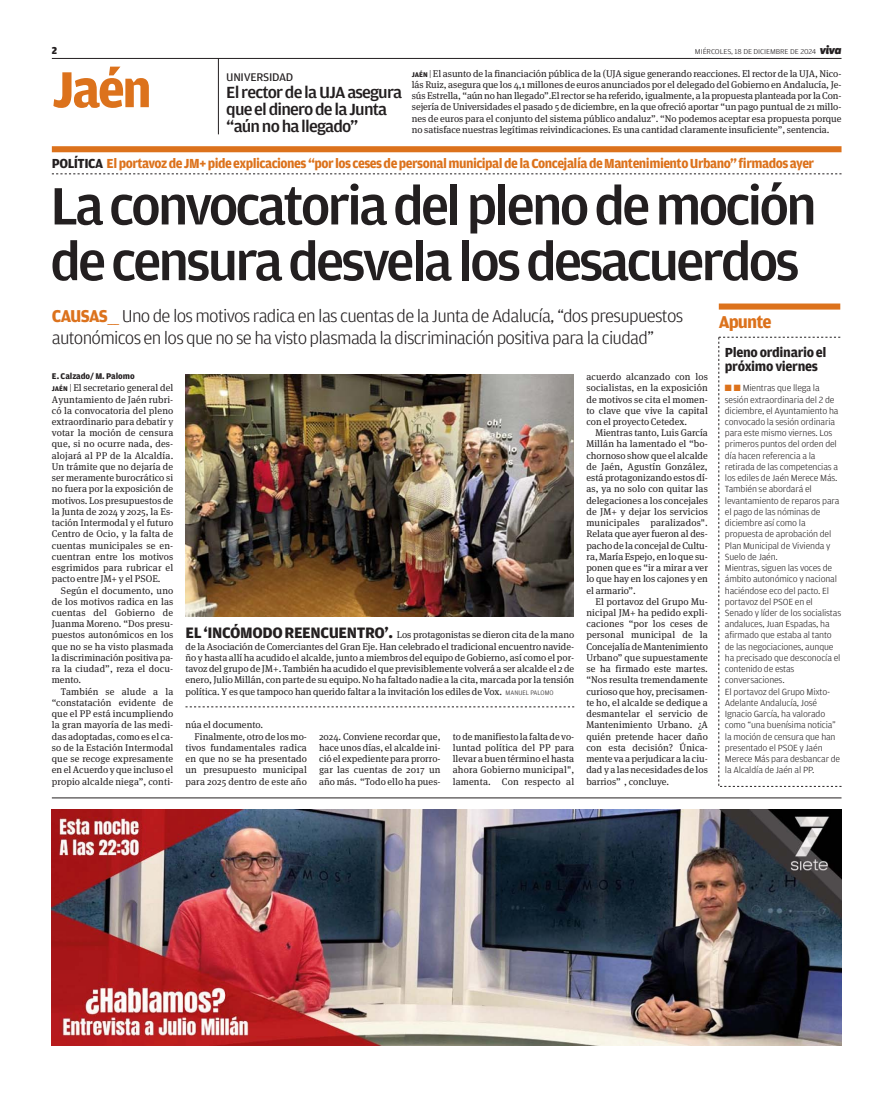
<style>
.page{position:relative;width:893px;height:1094px;background:#fff}
.page>*{position:absolute;margin:0;border:0;box-sizing:border-box;transform-origin:0 0}
.t1{font:500 55.65px/55.7px "Amplitude";letter-spacing:-.055em;color:#231f20;scale:1.04 1}
.t2{font:700 53.55px "Amplitude";color:#dc721c}
.t3{font:300 18.15px/22.2px "Amplitude";letter-spacing:-.04em;color:#231f20;scale:1.05 1}
.t4{font:700 18.15px "Amplitude";letter-spacing:-.05em;color:#dc721c}
.t5{font:500 17.1px/17.1px "Amplitude";letter-spacing:-.045em;color:#231f20;scale:1.05 1}
.t6{font:700 13.95px "Amplitude";letter-spacing:-.035em;color:#dc721c}
.t7{font:700 13.95px/14px "Amplitude";letter-spacing:-.025em;color:#231f20}
.t8{font:11.85px "Amplitude";letter-spacing:-.025em;color:#231f20;scale:1.05 1}
.t9{font:900 10.65px "Amplitude";color:#231f20}
.t10{font:9.75px/11.2px "Meta Serif OT";letter-spacing:.005em;color:#231f20;text-align:justify}
.t11{font:300 9.45px/11.2px "Amplitude";letter-spacing:-.015em;color:#231f20;scale:1.05 1}
.t12{font:700 8.85px "Amplitude";letter-spacing:-.01em;color:#231f20}
.t13{font:300 7.5px "Amplitude";letter-spacing:-.01em;color:#231f20;scale:1.1 1}
.s1{font-family:"Apex New";font-weight:800;font-style:italic;font-size:11.85px}
.s2{font-family:"Amplitude";font-weight:700;font-size:7.35px}
.s3{font-family:"Amplitude";font-weight:300}
.s4{color:#231f20}
.s5{font-weight:700;color:#dc721c}
.s6{color:#dc721c}
.s7{font-family:"Amplitude";font-weight:700;font-size:16.05px}
.s8{font-family:"Amplitude";font-weight:300;font-size:6.9px}
</style>
<div class="page">
<hr style="left:52px;top:58px;width:789px;height:1px;background:#231f20">
<svg style="left:52px;top:174px;width:789px;height:1px"></svg>
<div style="left:52px;top:146px;width:789px;height:6px;background:#dc721c"></div>
<hr style="left:218px;top:58px;width:1px;height:76px;background:#231f20">
<hr style="left:52px;top:797px;width:789px;height:1px;background:#231f20">
<img style="left:52px;top:809px;width:789px;height:236px">
<div style="left:718px;top:303px;width:122px;height:6px;background:#dc721c"></div>
<svg style="left:718px;top:337px;width:123px;height:450px"></svg>
<img style="left:185px;top:374px;width:388px;height:243px">
<svg style="left:185px;top:706px;width:389px;height:1px"></svg>
<p class="t9" style="left:52px;top:46px;width:7px">2</p>
<p class="t13" style="left:695px;top:49px;width:135px">MIÉRCOLES, 18 DE DICIEMBRE DE 2024 <span class="s1">viva</span></p>
<p class="t8" style="left:226px;top:72px;width:65px">UNIVERSIDAD</p>
<h3 class="t5" style="left:226px;top:85px;width:169px">El rector de la UJA asegura que el dinero de la Junta “aún no ha llegado”</h3>
<h2 class="t2" style="left:52px;top:69px;width:102px">Jaén</h2>
<p class="t10" style="left:412px;top:68px;width:431px"><span class="s2">JAÉN</span> <span class="s3">|</span> El asunto de la financiación pública de la (UJA sigue generando reacciones. El rector de la UJA, Nico&shy;lás Ruiz, asegura que los 4,1 millones de euros anunciados por el delegado del Gobierno en Andalucía, Je&shy;sús Estrella, “aún no han llegado”.El rector se ha referido, igualmente, a la propuesta planteada por la Con&shy;sejería de Universidades el pasado 5 de diciembre, en la que ofreció aportar “un pago puntual de 21 millo&shy;nes de euros para el conjunto del sistema público andaluz”. “No podemos aceptar esa propuesta porque no satisface nuestras legítimas reivindicaciones. Es una cantidad claramente insuficiente”, sentencia.</p>
<h3 class="t6" style="left:52px;top:158px;width:763px"><span class="s4">POLÍTICA</span> El portavoz de JM+ pide explicaciones “por los ceses de personal municipal de la Concejalía de Mantenimiento Urbano” firmados ayer</h3>
<h1 class="t1" style="left:50px;top:182px;width:738px">La convocatoria del pleno de moción de censura desvela los desacuerdos</h1>
<h3 class="t3" style="left:52px;top:306px;width:603px"><span class="s5">CAUSAS</span><span class="s6">___</span> Uno de los motivos radica en las cuentas de la Junta de Adalucía, “dos presupuestos autonómicos en los que no se ha visto plasmada la discriminación positiva para la ciudad”</h3>
<p class="t12" style="left:52px;top:372px;width:84px">E. Calzado/ M. Palomo</p>
<p class="t10" style="left:52px;top:383px;width:123px"><span class="s2">JAÉN</span> <span class="s3">|</span> El secretario general del Ayuntamiento de Jaén rubri&shy;có la convocatoria del pleno extraordinario para debatir y votar la moción de censura que, si no ocurre nada, des&shy;alojará al PP de la Alcaldía.<br>Un trámite que no dejaría de ser meramente burocrático si no fuera por la exposición de motivos. Los presupuestos de la Junta de 2024 y 2025, la Es&shy;tación Intermodal y el futuro Centro de Ocio, y la falta de cuentas municipales se en&shy;cuentran entre los motivos esgrimidos para rubricar el pacto entre JM+ y el PSOE.</p>
<p class="t10" style="left:52px;top:585px;width:123px;text-indent:9px">Según el documento, uno de los motivos radica en las cuentas del Gobierno de Juanma Moreno. “Dos presu&shy;puestos autonómicos en los que no se ha visto plasmada la discriminación positiva pa&shy;ra la ciudad”, reza el docu&shy;mento.</p>
<p class="t10" style="left:52px;top:686px;width:123px;text-indent:9px">También se alude a la “constatación evidente de que el PP está incumpliendo la gran mayoría de las medi&shy;das adoptadas, como es el ca&shy;so de la Estación Intermodal que se recoge expresamente en el Acuerdo y que incluso el propio alcalde niega”, conti-</p>
<p class="t10" style="left:185px;top:630px;width:390px"><span class="s7">EL ‘INCÓMODO REENCUENTRO’.</span> Los protagonistas se dieron cita de la mano de la Asociación de Comerciantes del Gran Eje. Han celebrado el tradicional encuentro navide&shy;ño y hasta allí ha acudido el alcalde, junto a miembros del equipo de Gobierno, así como el por&shy;tavoz del grupo de JM+. También ha acudido el que previsiblemente volverá a ser alcalde el 2 de enero, Julio Millán, con parte de su equipo. No ha faltado nadie a la cita, marcada por la tensión política. Y es que tampoco han querido faltar a la invitación los ediles de Vox. <span class="s8">MANUEL PALOMO</span></p>
<p class="t10" style="left:185px;top:719px;width:79px">núa el documento.</p>
<p class="t10" style="left:194px;top:731px;width:114px">Finalmente, otro de los mo-</p>
<p class="t10" style="left:185px;top:742px;width:123px">tivos fundamentales radica</p>
<p class="t10" style="left:185px;top:753px;width:123px">en que no se ha presentado</p>
<p class="t10" style="left:185px;top:764px;width:123px">un presupuesto municipal</p>
<p class="t10" style="left:185px;top:776px;width:123px">para 2025 dentro de este año</p>
<p class="t10" style="left:319px;top:731px;width:123px">2024. Conviene recordar que, hace unos días, el alcalde ini&shy;ció el expediente para prorro&shy;gar las cuentas de 2017 un año más. “Todo ello ha pues-</p>
<p class="t10" style="left:453px;top:731px;width:123px">to de manifiesto la falta de vo&shy;luntad política del PP para llevar a buen término el hasta ahora Gobierno municipal", lamenta. Con respecto al</p>
<p class="t10" style="left:586px;top:371px;width:123px">acuerdo alcanzado con los socialistas, en la exposición de motivos se cita el momen&shy;to clave que vive la capital con el proyecto Cetedex.</p>
<p class="t10" style="left:586px;top:427px;width:123px;text-indent:9px">Mientras tanto, Luis García Millán ha lamentado el “bo&shy;chornoso show que el alcalde de Jaén, Agustín González, está protagonizando estos dí&shy;as, ya no solo con quitar las delegaciones a los concejales de JM+ y dejar los servicios municipales paralizados".<br>Relata que ayer fueron al des&shy;pacho de la concejal de Cultu&shy;ra, María Espejo, en lo que su&shy;ponen que es “ir a mirar a ver lo que hay en los cajones y en el armario”.</p>
<p class="t10" style="left:586px;top:596px;width:123px;text-indent:9px">El portavoz del Grupo Mu&shy;nicipal JM+ ha pedido expli&shy;caciones “por los ceses de personal municipal de la Concejalía de Mantenimiento Urbano” que supuestamente se ha firmado este martes. “Nos resulta tremendamente curioso que hoy, precisamen&shy;te ho, el alcalde se dedique a desmantelar el servicio de Mantenimiento Urbano. ¿A quién pretende hacer daño con esta decisión? Única&shy;mente va a perjudicar a la ciu&shy;dad y a las necesidades de los barrios” , concluye.</p>
<h3 class="t4" style="left:718px;top:315px;width:54px">Apunte</h3>
<h3 class="t7" style="left:724px;top:346px;width:103px">Pleno ordinario el próximo viernes</h3>
<p class="t11" style="left:724px;top:383px;width:112px"><span class="s6">■</span> <span class="s6">■</span> Mientras que llega la sesión extraordinaria del 2 de diciembre, el Ayuntamiento ha convocado la sesión ordinaria para este mismo viernes. Los primeros puntos del orden del día hacen referencia a la retirada de las competencias a los ediles de Jaén Merece Más.<br>También se abordará el levantamiento de reparos para el pago de las nóminas de diciembre así como la propuesta de aprobación del<br>Plan Municipal de Vivienda y<br>Suelo de Jaén.<br>Mientras, siguen las voces de ámbito autonómico y nacional haciéndose eco del pacto. El portavoz del PSOE en el<br>Senado y líder de los socialistas andaluces, Juan Espadas, ha afirmado que estaba al tanto de las negociaciones, aunque ha precisado que desconocía el contenido de estas conversaciones.<br>El portavoz del Grupo Mixto-<br>Adelante Andalucía, José<br>Ignacio García, ha valorado como “una buenísima noticia” la moción de censura que han presentado el PSOE y Jaén<br>Merece Más para desbancar de la Alcaldía de Jaén al PP.</p>
</div>
